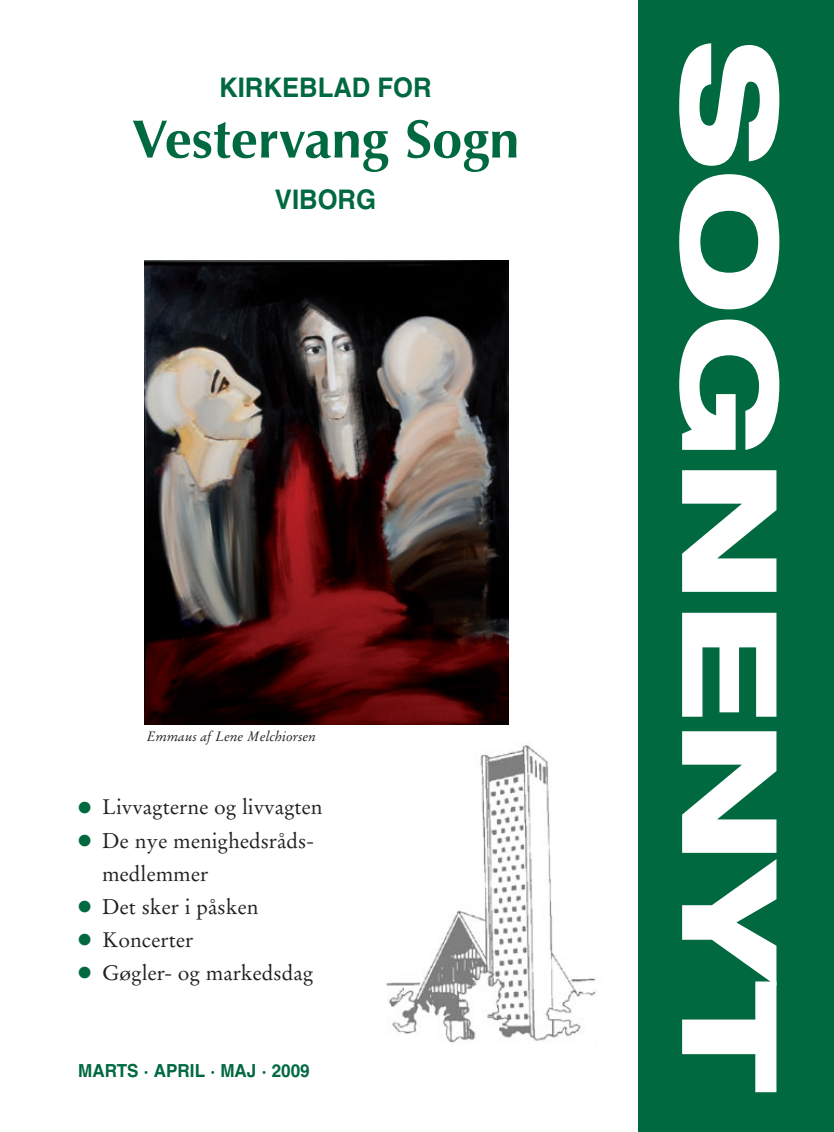
<style>
.page{position:relative;width:834px;height:1132px;background:#fff}
.page>*{position:absolute;margin:0;border:0;box-sizing:border-box;transform-origin:0 0}
.t1{font:800 expanded 132px "Helvetica Neue";color:#fff;scale:1.1 1}
.t2{font:700 54px "Optima";color:#00693f}
.t3{font:700 27px "Helvetica";color:#00693f;scale:.95 1}
.t4{font:21px/33px "Stempel Garamond";color:#231f20}
.t5{font:700 18px "Helvetica";color:#00693f;scale:.95 1}
.t6{font:italic 13.5px "Stempel Garamond";color:#231f20}
.s1{font-size:33px;color:#00693f}
</style>
<div class="page">
<div style="left:638px;top:0;width:195px;height:1131px;background:#00693f"></div>
<img style="left:386px;top:745px;width:210px;height:298px">
<img style="left:144px;top:260px;width:364px;height:463px">
<p class="t3" style="left:219px;top:71px;width:225px">KIRKEBLAD FOR</p>
<h2 class="t2" style="left:132px;top:108px;width:389px">Vestervang Sogn</h2>
<p class="t3" style="left:275px;top:182px;width:108px">VIBORG</p>
<p class="t6" style="left:147px;top:728px;width:171px">Emmaus af Lene Melchiorsen</p>
<p class="t4" style="left:77px;top:790px;width:247px"><span class="s1">•</span> Livvagterne og livvagten</p>
<p class="t4" style="left:102px;top:823px;width:214px;text-indent:-26px"><span class="s1">•</span> De nye menighedsråds&shy;medlemmer</p>
<p class="t4" style="left:77px;top:889px;width:183px"><span class="s1">•</span> Det sker i påsken</p>
<p class="t4" style="left:77px;top:922px;width:118px"><span class="s1">•</span> Koncerter</p>
<p class="t4" style="left:77px;top:955px;width:238px"><span class="s1">•</span> Gøgler- og markedsdag</p>
<p class="t5" style="left:78px;top:1059px;width:115px">MARTS · APRIL</p>
<p class="t5" style="left:210px;top:1059px;width:106px">· MAJ · 2009</p>
<h1 class="t1" style="left:814px;top:40px;width:957px;rotate:90deg">SOGNENYT</h1>
</div>
